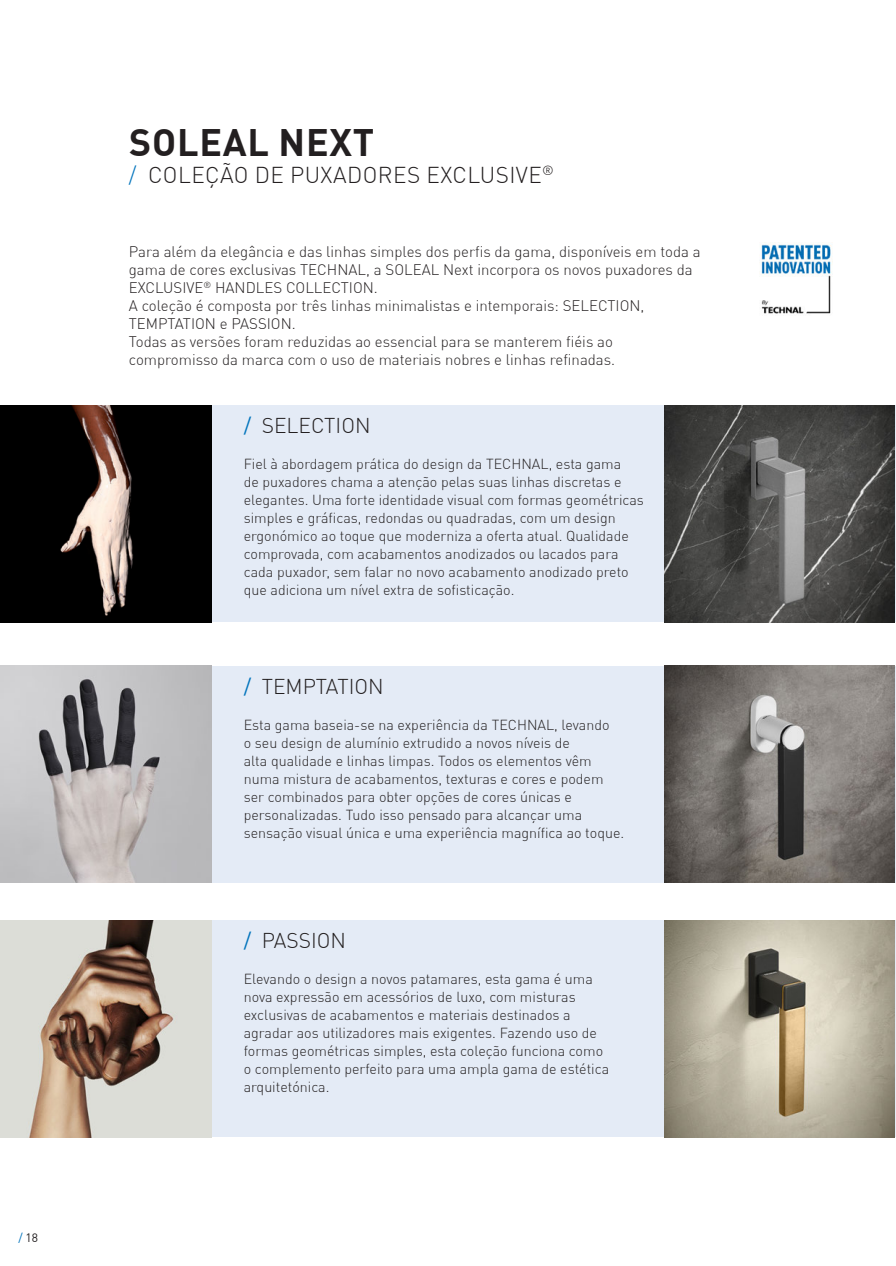
<style>
.page{position:relative;width:896px;height:1266px;background:#fff}
.page>*{position:absolute;margin:0;border:0;box-sizing:border-box;transform-origin:0 0}
.t1{font:700 37.5px "DIN Pro";letter-spacing:.02em;color:#231f20}
.t2{font:300 22.5px "DIN Pro";letter-spacing:.02em;color:#231f20}
.t3{font:300 21px "DIN Pro";color:#231f20}
.t4{font:300 15px/18px "DIN Pro";color:#231f20}
.t5{font:300 14.25px/18px "DIN Pro";color:#231f20}
.t6{font:12px "DIN Pro";color:#231f20}
.s1{color:#0073bc}
.s2{font-weight:400;color:#0073bc}
</style>
<div class="page">
<div style="left:0;top:405px;width:895px;height:217px;background:#e4ebf6"></div>
<div style="left:0;top:666px;width:895px;height:216px;background:#e4ebf6"></div>
<div style="left:0;top:920px;width:895px;height:217px;background:#e4ebf6"></div>
<img style="left:0;top:405px;width:212px;height:217px">
<img style="left:0;top:666px;width:212px;height:216px">
<img style="left:0;top:920px;width:212px;height:217px">
<img style="left:665px;top:405px;width:229px;height:217px">
<img style="left:665px;top:666px;width:229px;height:216px">
<img style="left:665px;top:920px;width:229px;height:217px">
<img style="left:761px;top:243px;width:71px;height:71px">
<p class="t6" style="left:18px;top:1228px;width:21px"><span class="s1">/</span> 18</p>
<h1 class="t1" style="left:129px;top:111px;width:246px">SOLEAL NEXT</h1>
<h2 class="t2" style="left:129px;top:157px;width:426px"><span class="s1">/</span> COLEÇÃO DE PUXADORES EXCLUSIVE<sup>®</sup></h2>
<p class="t4" style="left:129px;top:241px;width:573px">Para além da elegância e das linhas simples dos perfis da gama, disponíveis em toda a gama de cores exclusivas TECHNAL, a SOLEAL Next incorpora os novos puxadores da EXCLUSIVE<sup>®</sup> HANDLES COLLECTION.<br>A coleção é composta por três linhas minimalistas e intemporais: SELECTION, TEMPTATION e PASSION.<br>Todas as versões foram reduzidas ao essencial para se manterem fiéis ao compromisso da marca com o uso de materiais nobres e linhas refinadas.</p>
<h3 class="t3" style="left:244px;top:409px;width:128px"><span class="s2">/</span> SELECTION</h3>
<p class="t5" style="left:244px;top:454px;width:401px">Fiel à abordagem prática do design da TECHNAL, esta gama<br>de puxadores chama a atenção pelas suas linhas discretas e elegantes. Uma forte identidade visual com formas geométricas simples e gráficas, redondas ou quadradas, com um design ergonómico ao toque que moderniza a oferta atual. Qualidade comprovada, com acabamentos anodizados ou lacados para cada puxador, sem falar no novo acabamento anodizado preto que adiciona um nível extra de sofisticação.</p>
<h3 class="t3" style="left:244px;top:670px;width:141px"><span class="s2">/</span> TEMPTATION</h3>
<p class="t5" style="left:244px;top:714px;width:382px">Esta gama baseia-se na experiência da TECHNAL, levando<br>o seu design de alumínio extrudido a novos níveis de<br>alta qualidade e linhas limpas. Todos os elementos vêm numa mistura de acabamentos, texturas e cores e podem ser combinados para obter opções de cores únicas e personalizadas. Tudo isso pensado para alcançar uma sensação visual única e uma experiência magnífica ao toque.</p>
<h3 class="t3" style="left:244px;top:924px;width:104px"><span class="s2">/</span> PASSION</h3>
<p class="t5" style="left:244px;top:968px;width:367px">Elevando o design a novos patamares, esta gama é uma nova expressão em acessórios de luxo, com misturas exclusivas de acabamentos e materiais destinados a agradar aos utilizadores mais exigentes. Fazendo uso de formas geométricas simples, esta coleção funciona como o complemento perfeito para uma ampla gama de estética arquitetónica.</p>
</div>
